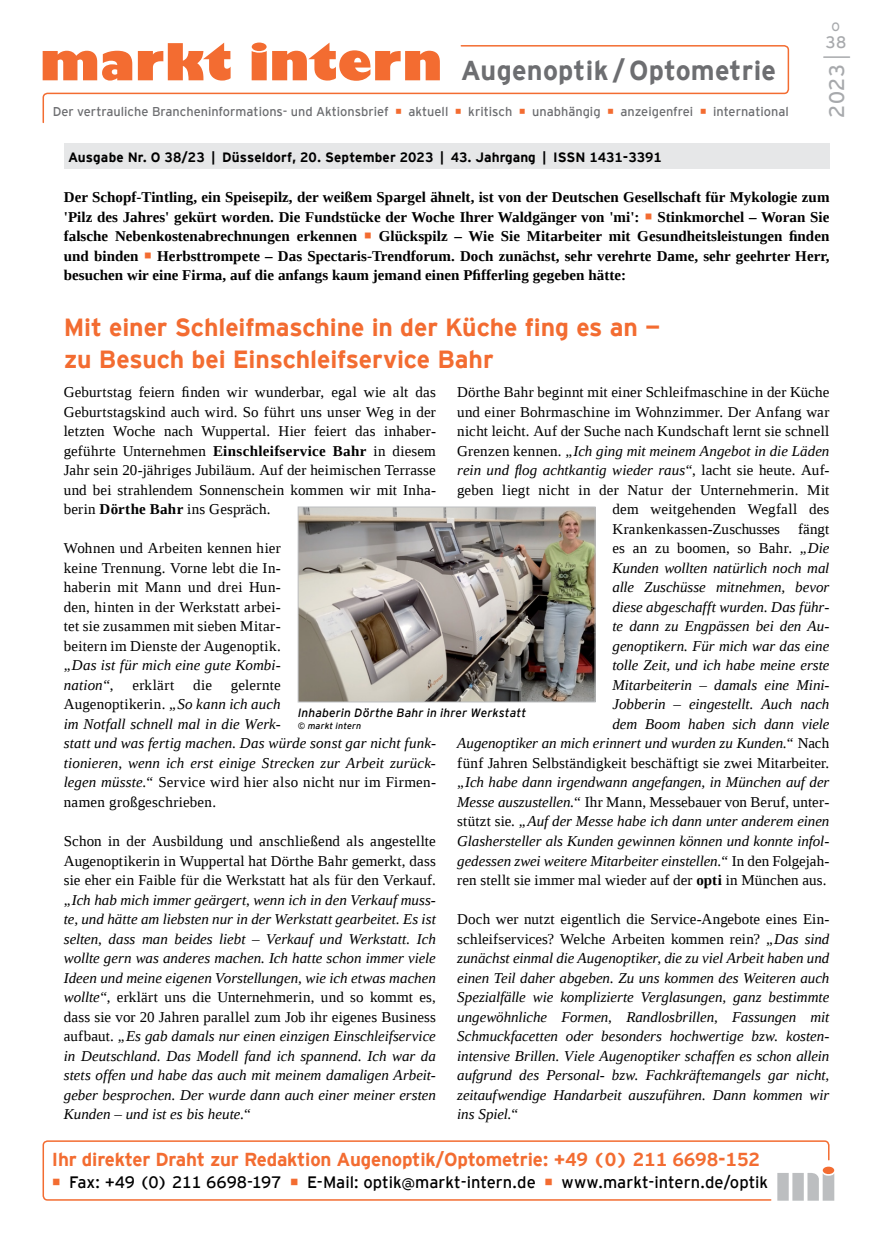
<style>
.page{position:relative;width:872px;height:1234px;background:#fff}
.page>*{position:absolute;margin:0;border:0;box-sizing:border-box;transform-origin:0 0}
.t1{font:700 27.3px "Interstate";letter-spacing:.01em;color:#6d6e71}
.Ueberschrift{font:700 24.75px/31.5px "Interstate";letter-spacing:-.005em;color:#f36c31}
.t2{font:21px "Interstate";color:#a7a9ac}
.t3{font:700 18.75px "Interstate";letter-spacing:-.01em;color:#f36c31}
.t4{font:16.5px "Interstate";color:#000}
.t5{font:16.5px "Interstate";color:#a7a9ac}
.Fliesstext{font:italic 15px/19.5px "Liberation Serif";color:#000;text-align:justify}
.Fliesstext-2{font:15px/19.5px "Liberation Serif";letter-spacing:.015em;color:#000;text-align:justify}
.Einlaufzeilen{font:700 15px/19.5px "Liberation Serif";letter-spacing:.005em;color:#000;text-align:justify}
.t6{font:700 13.5px "Interstate";letter-spacing:.005em;color:#000}
.t7{font:12.75px "Interstate";color:#6d6e71}
.Bildunterschrift{font:italic 12px "Interstate";letter-spacing:.015em;color:#000}
.t8{font:12px "Interstate";color:#a7a9ac}
.Copyright-Hinweis{font:italic 9px "Interstate";letter-spacing:.02em;color:#000}
.s1{color:#f36c31}
.s2{font-weight:700}
.s3{font-style:italic}
.s4{font-style:normal}
.s5{font-weight:700;font-style:normal}
</style>
<div class="page">
<svg style="left:42px;top:44px;width:748px;height:79px"></svg>
<hr style="left:824px;top:56px;width:25px;height:2px;background:#a7a9ac">
<svg style="left:830px;top:1166px;width:4px;height:34px"></svg>
<svg style="left:42px;top:1140px;width:788px;height:61px"></svg>
<div style="left:64px;top:144px;width:765px;height:25px;background:#e6e7e8"></div>
<img style="left:300px;top:508px;width:293px;height:192px">
<div style="left:298px;top:506px;width:297px;height:196px;border:1px solid #bcbec0"></div>
<p class="t1" style="left:461px;top:51px;width:317px">Augenoptik / Optometrie</p>
<p class="t7" style="left:53px;top:103px;width:737px">Der vertrauliche Brancheninformations- und Aktionsbrief <span class="s1">○</span> aktuell <span class="s1">○</span> kritisch <span class="s1">○</span> unabhängig <span class="s1">○</span> anzeigenfrei <span class="s1">○</span> international</p>
<p class="t6" style="left:68px;top:147px;width:595px">Ausgabe Nr. O 38/23 | Düsseldorf, 20. September 2023 | 43. Jahrgang | ISSN 1431-3391</p>
<p class="t8" style="left:831px;top:18px;width:10px">O</p>
<p class="t5" style="left:825px;top:30px;width:22px">38</p>
<h3 class="t2" style="left:822px;top:118px;width:55px;rotate:-90deg">2023</h3>
<p class="Einlaufzeilen" style="left:64px;top:187px;width:767px">Der Schopf-Tintling, ein Speisepilz, der weißem Spargel ähnelt, ist von der Deutschen Gesellschaft für Mykologie zum 'Pilz des Jahres' gekürt worden. Die Fundstücke der Woche Ihrer Waldgänger von 'mi': <span class="s1">○</span> Stinkmorchel – Woran Sie falsche Nebenkostenabrechnungen erkennen <span class="s1">○</span> Glückspilz – Wie Sie Mitarbeiter mit Gesundheitsleistungen finden und binden <span class="s1">○</span> Herbsttrompete – Das Spectaris-Trendforum. Doch zunächst, sehr verehrte Dame, sehr geehrter Herr, besuchen wir eine Firma, auf die anfangs kaum jemand einen Pfifferling gegeben hätte:</p>
<p class="Ueberschrift" style="left:64px;top:310px;width:598px">Mit einer Schleifmaschine in der Küche fing es an — zu Besuch bei Einschleifservice Bahr</p>
<p class="Fliesstext-2" style="left:64px;top:382px;width:374px">Geburtstag feiern finden wir wunderbar, egal wie alt das Geburtstagskind auch wird. So führt uns unser Weg in der letzten Woche nach Wuppertal. Hier feiert das inhaber&shy;geführte Unternehmen <span class="s2">Einschleifservice Bahr</span> in diesem Jahr sein 20-jähriges Jubiläum. Auf der heimischen Terrasse und bei strahlendem Sonnenschein kommen wir mit Inha&shy;berin <span class="s2">Dörthe Bahr</span> ins Gespräch.</p>
<p class="Fliesstext-2" style="left:64px;top:538px;width:218px">Wohnen und Arbeiten kennen hier keine Trennung. Vorne lebt die In&shy;haberin mit Mann und drei Hun&shy;den, hinten in der Werkstatt arbei&shy;tet sie zusammen mit sieben Mitar&shy;beitern im Dienste der Augenoptik. <span class="s3">„Das ist für mich eine gute Kombi&shy;nation“</span>,</p>
<p class="Fliesstext" style="left:457px;top:382px;width:374px;text-align:right"><span class="s4">Dörthe Bahr beginnt mit einer Schleifmaschine in der Küche und einer Bohrmaschine im Wohnzimmer. Der Anfang war nicht leicht. Auf der Suche nach Kundschaft lernt sie schnell Grenzen kennen.</span> „Ich ging mit meinem Angebot in die Läden rein und flog achtkantig wieder raus“<span class="s4">, lacht sie heute. Auf&shy;geben liegt nicht in der Natur der Unternehmerin. Mit dem -weitgehenden Wegfall des Krankenkassen--Zuschusses fängt<br>es an zu boomen, so Bahr.</span> „Die<br>Kunden wollten natürlich noch mal<br>alle Zuschüsse mitnehmen, bevor<br>diese abgeschafft wurden. Das führ-<br>te dann zu Engpässen bei den Au-<br>genoptikern. Für mich war das eine<br>tolle Zeit, und ich habe meine erste<br>Mitarbeiterin – damals eine Mini-<br>Jobberin – eingestellt. Auch nach<br>dem Boom haben sich dann viele<br>Augenoptiker an mich erinnert und wurden zu Kunden.“ <span class="s4">Nach fünf Jahren Selbständigkeit beschäftigt sie zwei Mitarbeiter. </span>„Ich habe dann irgendwann angefangen, in München auf der Messe auszustellen.“ <span class="s4">Ihr Mann, Messebauer von Beruf, unter&shy;stützt sie.</span> „Auf der Messe habe ich dann unter anderem einen Glashersteller als Kunden gewinnen können und konnte infol&shy;gedessen zwei weitere Mitarbeiter einstellen.“ <span class="s4">In den Folgejah&shy;ren stellt sie immer mal wieder auf der</span> <span class="s5">opti</span> <span class="s4">in München aus.</span></p>
<p class="Fliesstext" style="left:457px;top:909px;width:374px"><span class="s4">Doch wer nutzt eigentlich die Service-Angebote eines Ein&shy;schleifservices? Welche Arbeiten kommen rein?</span> „Das sind zunächst einmal die Augenoptiker, die zu viel Arbeit haben und einen Teil daher abgeben. Zu uns kommen des Weiteren auch Spezialfälle wie komplizierte Verglasungen, ganz bestimmte ungewöhnliche Formen, Randlosbrillen, Fassungen mit Schmuckfacetten oder besonders hochwertige bzw. kosten&shy;intensive Brillen. Viele Augenoptiker schaffen es schon allein aufgrund des Personal- bzw. Fachkräftemangels gar nicht, zeitaufwendige Handarbeit auszuführen. Dann kommen wir ins Spiel.“</p>
<p class="Fliesstext" style="left:64px;top:675px;width:374px;text-align:left;text-indent:167px"><span class="s4">gelernte<br>Augenoptikerin.</span> „So kann ich auch<br>im Notfall schnell mal in die Werk-<br>statt und was fertig machen. Das würde sonst gar nicht funk&shy;tionieren, wenn ich erst einige Strecken zur Arbeit zurück&shy;legen müsste.“ <span class="s4">Service wird hier also nicht nur im Firmen&shy;namen großgeschrieben.</span></p>
<p class="Fliesstext" style="left:64px;top:831px;width:374px"><span class="s4">Schon in der Ausbildung und anschließend als angestellte Augenoptikerin in Wuppertal hat Dörthe Bahr gemerkt, dass sie eher ein Faible für die Werkstatt hat als für den Verkauf. </span>„Ich hab mich immer geärgert, wenn ich in den Verkauf muss&shy;te, und hätte am liebsten nur in der Werkstatt gearbeitet. Es ist selten, dass man beides liebt – Verkauf und Werkstatt. Ich wollte gern was anderes machen. Ich hatte schon immer viele Ideen und meine eigenen Vorstellungen, wie ich etwas machen wollte“<span class="s4">, erklärt uns die Unternehmerin, und so kommt es, dass sie vor 20 Jahren parallel zum Job ihr eigenes Business aufbaut.</span> „Es gab damals nur einen einzigen Einschleifservice in Deutschland. Das Modell fand ich spannend. Ich war da stets offen und habe das auch mit meinem damaligen Arbeit&shy;geber besprochen. Der wurde dann auch einer meiner ersten Kunden – und ist es bis heute.“</p>
<p class="Fliesstext-2" style="left:132px;top:675px;width:43px">erklärt</p>
<p class="Fliesstext-2" style="left:193px;top:675px;width:20px">die</p>
<p class="Bildunterschrift" style="left:298px;top:704px;width:230px">Inhaberin Dörthe Bahr in ihrer Werkstatt</p>
<p class="Copyright-Hinweis" style="left:298px;top:719px;width:65px">© markt intern</p>
<p class="t3" style="left:52px;top:1145px;width:709px">Ihr direkter Draht zur Redaktion Augenoptik/Optometrie: +49 (0) 211 6698-152</p>
<p class="t4" style="left:52px;top:1170px;width:718px"><span class="s1">○</span> Fax: +49 (0) 211 6698-197 <span class="s1">○</span> E-Mail: optik@markt-intern.de <span class="s1">○</span> www.markt-intern.de/optik</p>
</div>
